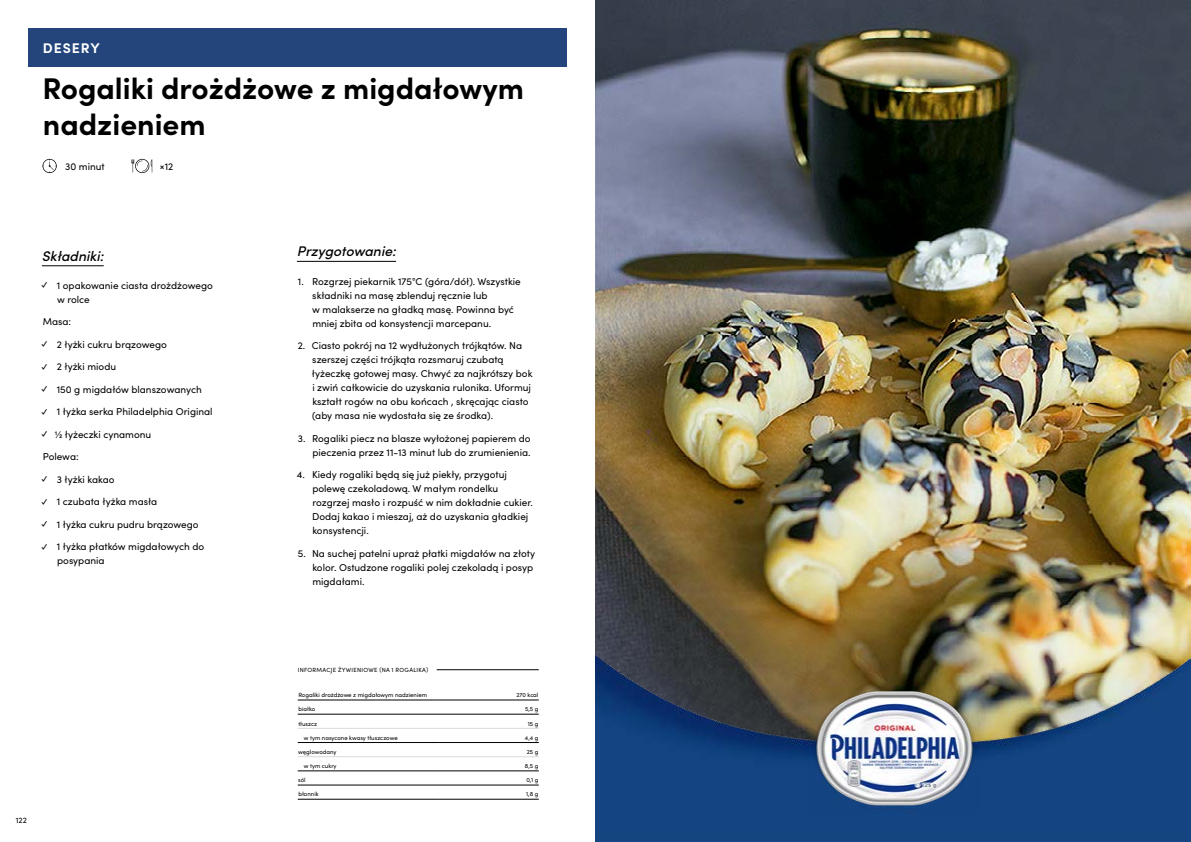
<style>
.page{position:relative;width:1191px;height:842px;background:#fff}
.page>*{position:absolute;margin:0;border:0;box-sizing:border-box;transform-origin:0 0}
.t1{font:700 30px/36px "Sofia Pro";color:#000}
.t2{font:italic 500 14px "Sofia Pro";color:#000}
.t3{font:700 14px "Sofia Pro";letter-spacing:.07em;color:#fff}
.t4{font:10px/14px "Sofia Pro";color:#000}
.t5{font:8px "Sofia Pro";color:#000}
.t6{font:6px "Sofia Pro";color:#000}
.t7{font:6px "Sofia Pro";letter-spacing:.045em;color:#000}
</style>
<div class="page">
<div style="left:28px;top:28px;width:539px;height:39px;background:#23457b"></div>
<hr style="left:42px;top:265px;width:62px;height:1px;background:#000">
<hr style="left:297px;top:261px;width:99px;height:1px;background:#000">
<hr style="left:298px;top:771px;width:140px;height:1px;background:#000">
<hr style="left:438px;top:771px;width:101px;height:1px;background:#000">
<hr style="left:298px;top:700px;width:140px;height:1px;background:#000">
<hr style="left:438px;top:700px;width:101px;height:1px;background:#000">
<hr style="left:298px;top:714px;width:140px;height:1px;background:#000">
<hr style="left:438px;top:714px;width:101px;height:1px;background:#000">
<hr style="left:298px;top:742px;width:140px;height:1px;background:#000">
<hr style="left:438px;top:742px;width:101px;height:1px;background:#000">
<hr style="left:298px;top:728px;width:140px;height:1px;background:#dadada">
<hr style="left:438px;top:728px;width:101px;height:1px;background:#dadada">
<hr style="left:298px;top:756px;width:140px;height:1px;background:#dadada">
<hr style="left:438px;top:756px;width:101px;height:1px;background:#dadada">
<hr style="left:298px;top:785px;width:140px;height:1px;background:#000">
<hr style="left:438px;top:785px;width:101px;height:1px;background:#000">
<hr style="left:298px;top:799px;width:140px;height:1px;background:#000">
<hr style="left:438px;top:799px;width:101px;height:1px;background:#000">
<hr style="left:437px;top:669px;width:102px;height:1px;background:#000">
<svg style="left:43px;top:159px;width:14px;height:14px"></svg>
<svg style="left:132px;top:159px;width:20px;height:14px"></svg>
<img style="left:595px;top:0;width:595px;height:842px">
<img style="left:808px;top:686px;width:171px;height:128px">
<h2 class="t3" style="left:43px;top:37px;width:59px">DESERY</h2>
<h1 class="t1" style="left:42px;top:68px;width:483px">Rogaliki drożdżowe z migdałowym nadzieniem</h1>
<p class="t4" style="left:65px;top:159px;width:41px">30 minut</p>
<p class="t4" style="left:160px;top:159px;width:15px">×12</p>
<h2 class="t2" style="left:42px;top:245px;width:63px">Składniki:</h2>
<p class="t4" style="left:57px;top:278px;width:157px;text-indent:-17px">✓ 1 opakowanie ciasta drożdżowego w rolce</p>
<p class="t4" style="left:43px;top:314px;width:30px">Masa:</p>
<p class="t4" style="left:40px;top:337px;width:128px">✓ 2 łyżki cukru brązowego</p>
<p class="t4" style="left:40px;top:359px;width:78px">✓ 2 łyżki miodu</p>
<p class="t4" style="left:40px;top:382px;width:163px">✓ 150 g migdałów blanszowanych</p>
<p class="t4" style="left:40px;top:404px;width:174px">✓ 1 łyżka serka Philadelphia Original</p>
<p class="t4" style="left:40px;top:427px;width:113px">✓ 1/2 łyżeczki cynamonu</p>
<p class="t4" style="left:43px;top:449px;width:37px">Polewa:</p>
<p class="t4" style="left:40px;top:472px;width:76px">✓ 3 łyżki kakao</p>
<p class="t4" style="left:40px;top:494px;width:119px">✓ 1 czubata łyżka masła</p>
<p class="t4" style="left:40px;top:517px;width:160px">✓ 1 łyżka cukru pudru brązowego</p>
<p class="t4" style="left:57px;top:539px;width:149px;text-indent:-17px">✓ 1 łyżka płatków migdałowych do posypania</p>
<h2 class="t2" style="left:297px;top:241px;width:101px">Przygotowanie:</h2>
<p class="t4" style="left:312px;top:273px;width:210px;text-indent:-14px">1. Rozgrzej piekarnik 175°C (góra/dół). Wszystkie składniki na masę zblenduj ręcznie lub<br>w malakserze na gładką masę. Powinna być mniej zbita od konsystencji marcepanu.</p>
<p class="t4" style="left:312px;top:338px;width:222px;text-indent:-14px">2. Ciasto pokrój na 12 wydłużonych trójkątów. Na szerszej części trójkąta rozsmaruj czubatą łyżeczkę gotowej masy. Chwyć za najkrótszy bok i zwiń całkowicie do uzyskania rulonika. Uformuj kształt rogów na obu końcach , skręcając ciasto (aby masa nie wydostała się ze środka).</p>
<p class="t4" style="left:298px;top:430px;width:234px;text-align:right">3. Rogaliki piecz na blasze wyłożonej papierem do pieczenia przez 11-13 minut lub do zrumienienia.</p>
<p class="t4" style="left:312px;top:467px;width:222px;text-indent:-15px">4. Kiedy rogaliki będą się już piekły, przygotuj polewę czekoladową. W małym rondelku rozgrzej masło i rozpuść w nim dokładnie cukier.<br>Dodaj kakao i mieszaj, aż do uzyskania gładkiej konsystencji.</p>
<p class="t4" style="left:312px;top:545px;width:224px;text-indent:-14px">5. Na suchej patelni upraż płatki migdałów na złoty kolor. Ostudzone rogaliki polej czekoladą i posyp migdałami.</p>
<p class="t5" style="left:16px;top:814px;width:13px">122</p>
<p class="t7" style="left:298px;top:665px;width:132px">INFORMACJE ŻYWIENIOWE (NA 1 ROGALIKA)</p>
<p class="t6" style="left:298px;top:691px;width:130px">Rogaliki drożdżowe z migdałowym nadzieniem</p>
<p class="t6" style="left:516px;top:691px;width:23px">270 kcal</p>
<p class="t6" style="left:298px;top:705px;width:18px">białko</p>
<p class="t6" style="left:525px;top:705px;width:15px">5,5 g</p>
<p class="t6" style="left:298px;top:719px;width:20px">tłuszcz</p>
<p class="t6" style="left:528px;top:719px;width:12px">15 g</p>
<p class="t6" style="left:304px;top:733px;width:95px">w tym nasycone kwasy tłuszczowe</p>
<p class="t6" style="left:525px;top:733px;width:15px">4,4 g</p>
<p class="t6" style="left:298px;top:747px;width:40px">węglowodany</p>
<p class="t6" style="left:527px;top:747px;width:13px">25 g</p>
<p class="t6" style="left:304px;top:761px;width:34px">w tym cukry</p>
<p class="t6" style="left:525px;top:761px;width:15px">8,5 g</p>
<p class="t6" style="left:298px;top:776px;width:9px">sól</p>
<p class="t6" style="left:526px;top:776px;width:13px">0,1 g</p>
<p class="t6" style="left:298px;top:790px;width:22px">błonnik</p>
<p class="t6" style="left:526px;top:790px;width:14px">1,8 g</p>
</div>
